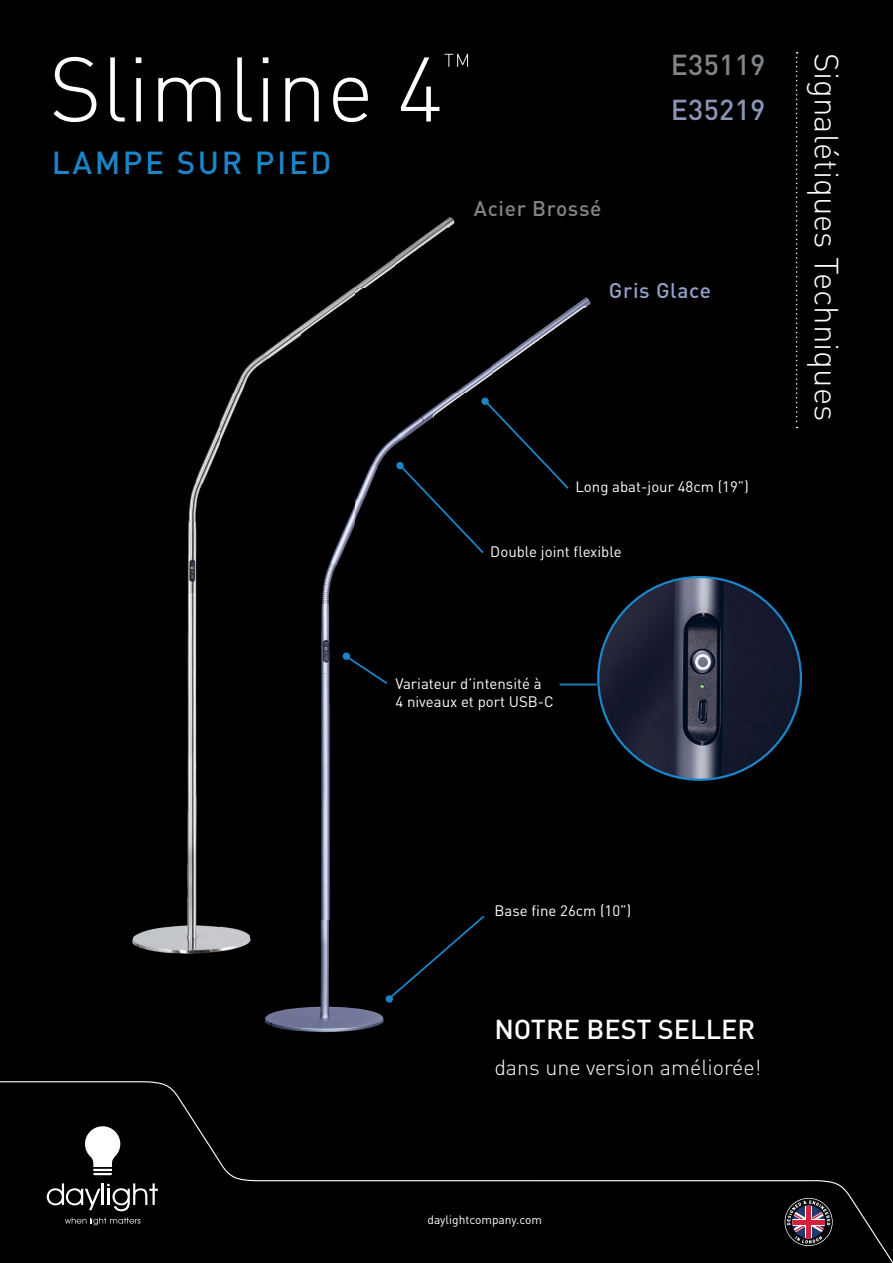
<style>
.page{position:relative;width:893px;height:1263px;background:#000}
.page>*{position:absolute;margin:0;border:0;box-sizing:border-box;transform-origin:0 0}
.t1{font:300 90px "DIN Pro";color:#fff}
.t2{font:300 33px "DIN Pro";color:#fff}
.t3{font:500 31.5px "DIN Pro";letter-spacing:.08em;color:#1b85c7}
.t4{font:500 28.5px "DIN Pro";letter-spacing:.01em;color:#828688}
.t5{font:500 28.5px "DIN Pro";letter-spacing:.01em;color:#8a94b4}
.t6{font:500 27px "DIN Pro";color:#fff}
.t7{font:300 21.6px "DIN Pro";color:#fff}
.t8{font:500 21px "DIN Pro";letter-spacing:.03em;color:#828688}
.t9{font:500 21px "DIN Pro";letter-spacing:.03em;color:#93a0c8}
.t10{font:15px/18px "DIN Pro";color:#fff}
.t11{font:12px "DIN Pro";color:#fff}
</style>
<div class="page">
<svg style="left:0;top:1081px;width:893px;height:182px"></svg>
<img style="left:351px;top:217px;width:104px;height:72px">
<img style="left:132px;top:420px;width:89px;height:534px">
<img style="left:491px;top:297px;width:123px;height:438px">
<img style="left:265px;top:973px;width:123px;height:60px">
<img style="left:221px;top:289px;width:270px;height:684px">
<svg style="left:445px;top:54px;width:23px;height:13px"></svg>
<svg style="left:796px;top:52px;width:2px;height:376px"></svg>
<div style="left:396px;top:462px;width:8px;height:7px;border:1px solid #1b85c7;border-radius:50%"></div>
<svg style="left:397px;top:398px;width:174px;height:157px"></svg>
<div style="left:343px;top:652px;width:7px;height:8px;border:1px solid #1b85c7;border-radius:50%"></div>
<svg style="left:343px;top:653px;width:46px;height:33px"></svg>
<img style="left:598px;top:577px;width:203px;height:203px;border-radius:101px">
<hr style="left:559px;top:684px;width:38px;height:1px;background:#1b85c7">
<div style="left:386px;top:995px;width:7px;height:8px;border:1px solid #1b85c7;border-radius:50%"></div>
<svg style="left:386px;top:914px;width:100px;height:88px"></svg>
<h3 class="t4" style="left:671px;top:42px;width:96px">E35119</h3>
<h3 class="t5" style="left:671px;top:87px;width:96px">E35219</h3>
<h1 class="t1" style="left:49px;top:21px;width:396px">Slimline 4</h1>
<h2 class="t2" style="left:852px;top:53px;width:370px;rotate:90deg">Signalétiques Techniques</h2>
<h3 class="t3" style="left:52px;top:139px;width:281px">LAMPE SUR PIED</h3>
<h3 class="t8" style="left:474px;top:192px;width:129px">Acier Brossé</h3>
<h3 class="t9" style="left:609px;top:274px;width:104px">Gris Glace</h3>
<p class="t10" style="left:575px;top:477px;width:175px">Long abat-jour 48cm (19”)</p>
<p class="t10" style="left:490px;top:541px;width:133px">Double joint flexible</p>
<p class="t10" style="left:395px;top:673px;width:160px">Variateur d’intensité à<br>4 niveaux et port USB-C</p>
<p class="t10" style="left:495px;top:900px;width:138px">Base fine 26cm (10”)</p>
<h3 class="t6" style="left:494px;top:1008px;width:262px">NOTRE BEST SELLER</h3>
<h3 class="t7" style="left:494px;top:1051px;width:269px">dans une version améliorée!</h3>
<p class="t11" style="left:427px;top:1211px;width:116px">daylightcompany.com</p>
</div>
